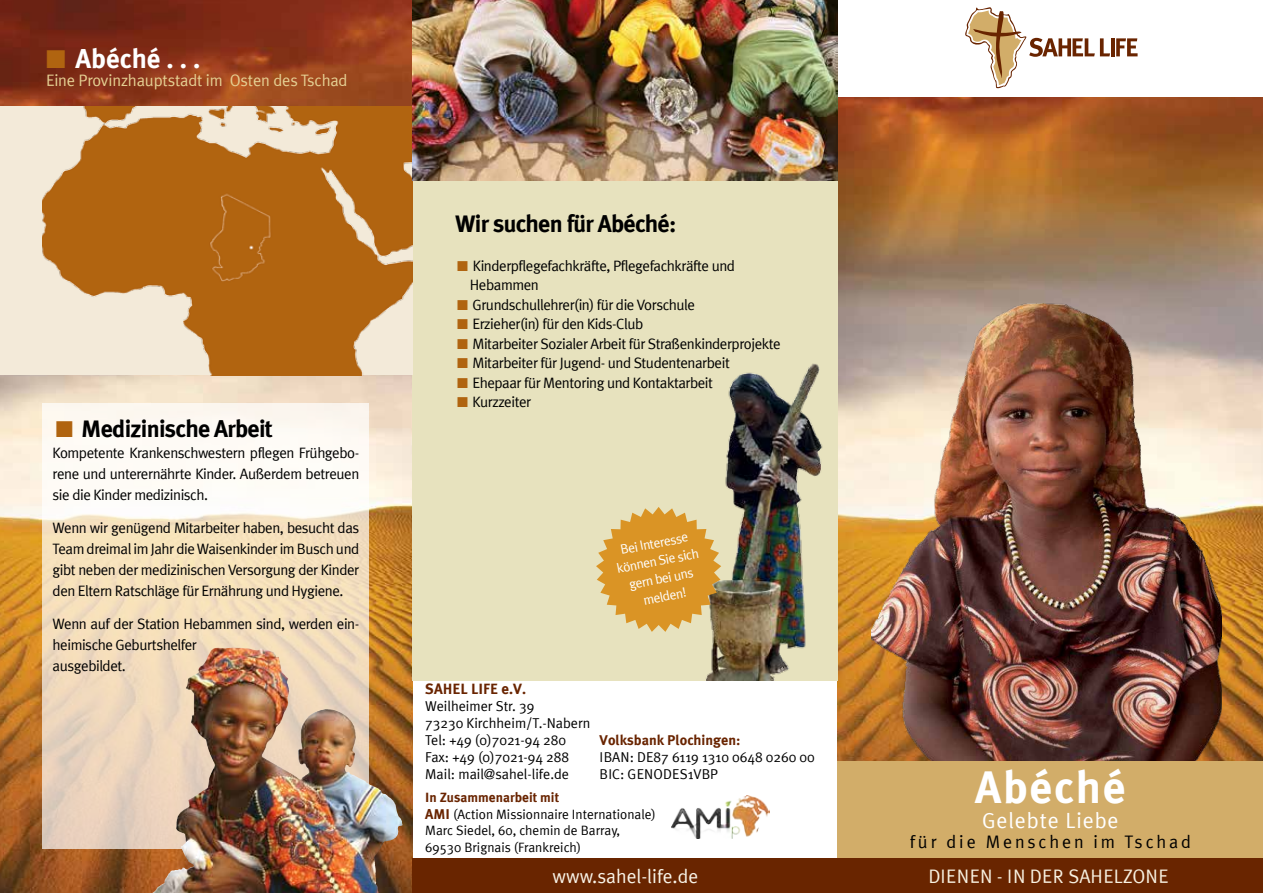
<style>
.page{position:relative;width:1263px;height:893px;background:#fff}
.page>*{position:absolute;margin:0;border:0;box-sizing:border-box;transform-origin:0 0}
.t1{font:700 45px "Meta Plus";letter-spacing:.04em;color:#fff}
.t2{font:700 27px "Meta Plus";color:#fff}
.t3{font:700 24px "Meta Plus";letter-spacing:-.03em;color:#000}
.t4{font:21.9px "Meta Plus";letter-spacing:.04em;color:#fff}
.t5{font:19.5px "Meta Plus";letter-spacing:.02em;color:#f8f1e1}
.t6{font:19.5px "Meta Plus";color:#f9f4e8}
.t7{font:18px "Meta Plus";letter-spacing:.16em;color:#000}
.t8{font:16.5px "Meta Plus";letter-spacing:-.01em;color:#e5d093}
.t9{font:15px/21px "Meta Plus";letter-spacing:-.03em;color:#000;text-align:justify}
.t10{font:700 15px "Meta Plus";color:#692400}
.t11{font:14.25px/17.1px "Meta Plus";color:#000}
.t12{font:700 14.25px "Meta Plus";color:#692400}
.t13{font:13.5px/16.5px "Meta Plus";color:#000}
.t14{font:13.5px/18px "Meta Plus";color:#fff;text-align:center}
.s1{font-family:"Scala Sans";color:#b06410}
.s2{font-family:"Scala Sans";font-weight:700;color:#b06410}
.s3{font-weight:700;color:#692400}
.s4{font-weight:700;font-size:14.25px;color:#692400}
</style>
<div class="page">
<img style="left:0;top:0;width:412px;height:893px">
<img style="left:838px;top:98px;width:425px;height:663px">
<div style="left:412px;top:0;width:426px;height:680px;background:#e7e2be"></div>
<div style="left:0;top:106px;width:412px;height:269px;background:#f3ead9"></div>
<img style="left:43px;top:106px;width:369px;height:269px">
<img style="left:706px;top:362px;width:164px;height:318px">
<img style="left:412px;top:0;width:426px;height:180px">
<svg style="left:596px;top:507px;width:125px;height:125px"></svg>
<img style="left:43px;top:403px;width:326px;height:446px">
<img style="left:186px;top:647px;width:46px;height:86px">
<img style="left:872px;top:292px;width:349px;height:469px">
<svg style="left:965px;top:7px;width:145px;height:82px"></svg>
<hr style="left:1111px;top:38px;width:4px;height:18px;background:#692400">
<svg style="left:1116px;top:38px;width:21px;height:18px"></svg>
<div style="left:838px;top:761px;width:425px;height:105px;background:#d2ad69"></div>
<div style="left:412px;top:859px;width:851px;height:34px;background:#692500"></div>
<img style="left:672px;top:795px;width:98px;height:44px">
<h2 class="t2" style="left:43px;top:43px;width:159px"><span class="s1">π</span> Abéché . . .</h2>
<p class="t8" style="left:46px;top:70px;width:303px">Eine Provinzhauptstadt im Osten des Tschad</p>
<h3 class="t3" style="left:53px;top:415px;width:222px"><span class="s1">π</span> Medizinische Arbeit</h3>
<p class="t9" style="left:53px;top:443px;width:308px">Kompetente Krankenschwestern pflegen Frühgebo&shy;rene und unterernährte Kinder. Außerdem betreuen sie die Kinder medizinisch.</p>
<p class="t9" style="left:53px;top:518px;width:308px">Wenn wir genügend Mitarbeiter haben, besucht das Team dreimal im Jahr die Waisenkinder im Busch und gibt neben der medizinischen Versorgung der Kinder den Eltern Ratschläge für Ernährung und Hygiene.</p>
<p class="t9" style="left:53px;top:614px;width:308px;text-align:left">Wenn auf der Station Hebammen sind, werden ein&shy;heimische Geburtshelfer<br>ausgebildet.</p>
<h3 class="t3" style="left:455px;top:209px;width:223px">Wir suchen für Abéché:</h3>
<p class="t9" style="left:455px;top:255px;width:282px"><span class="s2">π</span> Kinderpflegefachkräfte, Pflegefachkräfte und</p>
<p class="t9" style="left:470px;top:274px;width:70px">Hebammen</p>
<p class="t9" style="left:455px;top:294px;width:242px"><span class="s2">π</span> Grundschullehrer(in) für die Vorschule</p>
<p class="t9" style="left:455px;top:313px;width:190px"><span class="s2">π</span> Erzieher(in) für den Kids-Club</p>
<p class="t9" style="left:455px;top:333px;width:327px"><span class="s2">π</span> Mitarbeiter Sozialer Arbeit für Straßenkinderprojekte</p>
<p class="t9" style="left:455px;top:352px;width:276px"><span class="s2">π</span> Mitarbeiter für Jugend- und Studentenarbeit</p>
<p class="t9" style="left:455px;top:372px;width:260px"><span class="s2">π</span> Ehepaar für Mentoring und Kontaktarbeit</p>
<p class="t9" style="left:455px;top:391px;width:78px"><span class="s2">π</span> Kurzzeiter</p>
<p class="t14" style="left:612px;top:542px;width:85px;rotate:-11deg">Bei Interesse können Sie sich gern bei uns melden!</p>
<p class="t10" style="left:425px;top:680px;width:102px">SAHEL LIFE e.V.</p>
<p class="t11" style="left:425px;top:697px;width:167px">Weilheimer Str. 39<br>73230 Kirchheim/T.-Nabern<br>Tel: +49 (0)7021-94 280<br>Fax: +49 (0)7021-94 288<br>Mail: mail@sahel-life.de</p>
<p class="t12" style="left:600px;top:731px;width:142px">Volksbank Plochingen:</p>
<p class="t11" style="left:600px;top:748px;width:217px">IBAN: DE87 6119 1310 0648 0260 00<br>BIC: GENODES1VBP</p>
<p class="t13" style="left:425px;top:789px;width:232px"><span class="s3">In Zusammenarbeit mit<br></span><span class="s4">AMI</span> (Action Missionnaire Internationale)<br>Marc Siedel, 60, chemin de Barray,<br>69530 Brignais (Frankreich)</p>
<h1 class="t1" style="left:975px;top:761px;width:152px">Abéché</h1>
<h3 class="t4" style="left:982px;top:808px;width:138px">Gelebte Liebe</h3>
<p class="t7" style="left:910px;top:831px;width:283px">für die Menschen im Tschad</p>
<h3 class="t6" style="left:553px;top:864px;width:147px">www.sahel-life.de</h3>
<h3 class="t5" style="left:928px;top:864px;width:242px">DIENEN - IN DER SAHELZONE</h3>
</div>
